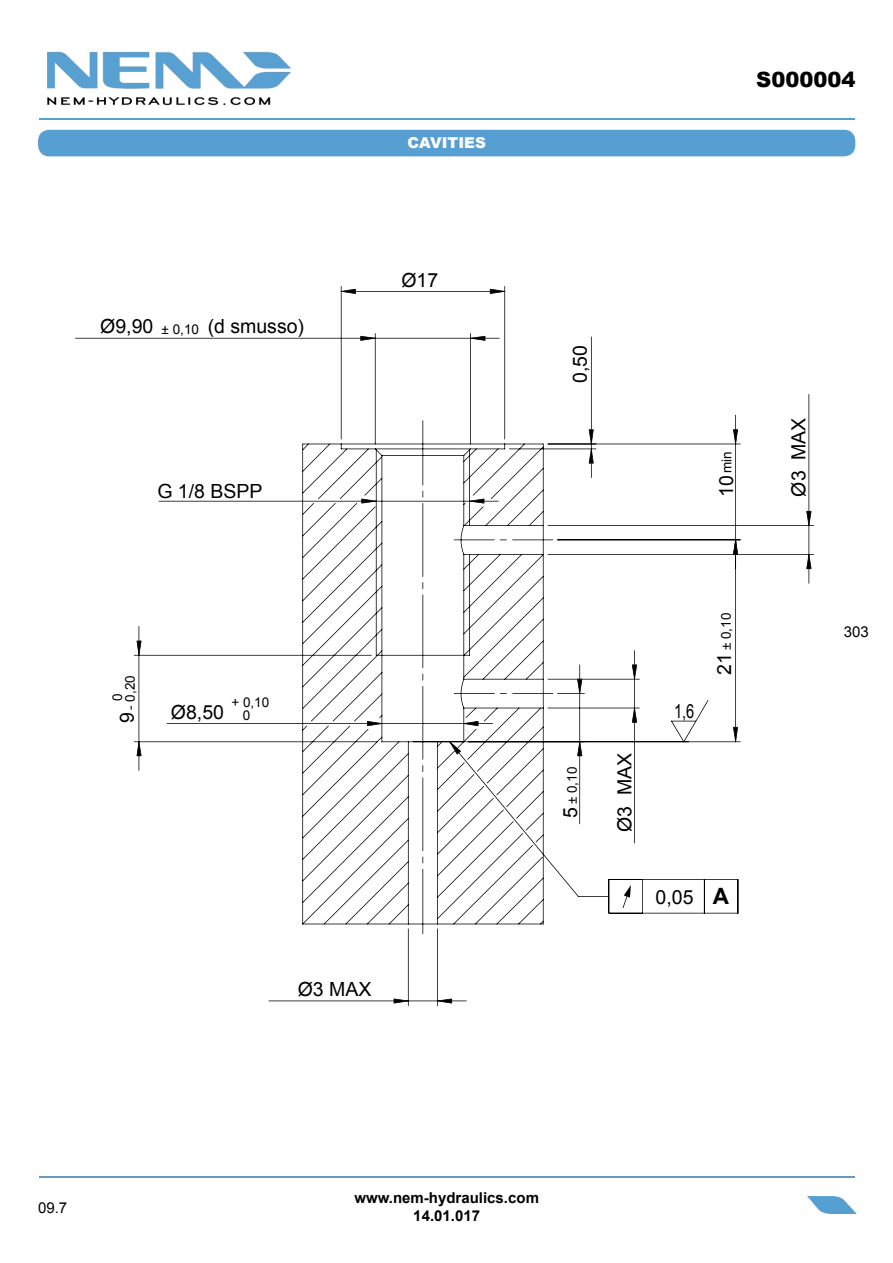
<style>
.page{position:relative;width:893px;height:1263px;background:#fff}
.page>*{position:absolute;margin:0;border:0;box-sizing:border-box;transform-origin:0 0}
.t1{font:900 21px "Arial";color:#000}
.t2{font:19.5px "Arial";color:#000}
.t3{font:19.5px "Arial";color:#000;scale:.75 1}
.t4{font:700 15px/18px "Arial";color:#000;text-align:center}
.t5{font:900 15px "Arial";color:#fff}
.t6{font:15px "Arial";color:#000}
.t7{font:13.5px "Arial";color:#000}
.s1{font-size:19.5px}
.s2{font-weight:700;font-size:22.5px}
</style>
<div class="page">
<hr style="left:39px;top:119px;width:815px;height:1px;background:#5a9fd2">
<div style="left:38px;top:130px;width:817px;height:26px;background:#579fd2"></div>
<img style="left:47px;top:52px;width:244px;height:53px">
<hr style="left:39px;top:1176px;width:815px;height:2px;background:#6897c1">
<img style="left:808px;top:1197px;width:48px;height:17px">
<svg style="left:75px;top:286px;width:739px;height:720px"></svg>
<svg style="left:733px;top:727px;width:5px;height:15px"></svg>
<svg style="left:733px;top:429px;width:5px;height:15px"></svg>
<svg style="left:733px;top:540px;width:5px;height:15px"></svg>
<svg style="left:367px;top:721px;width:15px;height:5px"></svg>
<svg style="left:463px;top:721px;width:15px;height:5px"></svg>
<svg style="left:490px;top:289px;width:15px;height:5px"></svg>
<svg style="left:341px;top:289px;width:15px;height:5px"></svg>
<svg style="left:469px;top:499px;width:15px;height:5px"></svg>
<svg style="left:361px;top:499px;width:15px;height:5px"></svg>
<svg style="left:470px;top:336px;width:15px;height:5px"></svg>
<svg style="left:360px;top:336px;width:15px;height:5px"></svg>
<svg style="left:588px;top:429px;width:5px;height:35px"></svg>
<svg style="left:393px;top:999px;width:15px;height:5px"></svg>
<svg style="left:437px;top:999px;width:15px;height:5px"></svg>
<svg style="left:632px;top:708px;width:5px;height:15px"></svg>
<svg style="left:632px;top:665px;width:5px;height:15px"></svg>
<svg style="left:806px;top:511px;width:5px;height:15px"></svg>
<svg style="left:806px;top:554px;width:5px;height:15px"></svg>
<svg style="left:577px;top:679px;width:5px;height:15px"></svg>
<svg style="left:577px;top:741px;width:5px;height:15px"></svg>
<svg style="left:137px;top:741px;width:4px;height:15px"></svg>
<svg style="left:137px;top:641px;width:4px;height:15px"></svg>
<svg style="left:449px;top:741px;width:12px;height:14px"></svg>
<svg style="left:622px;top:894px;width:6px;height:14px"></svg>
<svg style="left:623px;top:885px;width:8px;height:13px"></svg>
<p class="t2" style="left:100px;top:319px;width:55px">Ø9,90</p>
<p class="t2" style="left:208px;top:319px;width:98px">(d smusso)</p>
<p class="t7" style="left:162px;top:324px;width:39px">± 0,10</p>
<p class="t2" style="left:157px;top:484px;width:107px">G 1/8 BSPP</p>
<p class="t7" style="left:125px;top:710px;width:36px;rotate:-90deg">- 0,20</p>
<p class="t7" style="left:112px;top:701px;width:9px;rotate:-90deg">0</p>
<p class="t7" style="left:231px;top:697px;width:39px">+ 0,10</p>
<p class="t2" style="left:171px;top:705px;width:55px">Ø8,50</p>
<p class="t2" style="left:119px;top:723px;width:12px;rotate:-90deg">9</p>
<p class="t7" style="left:243px;top:710px;width:9px">0</p>
<p class="t5" style="left:407px;top:138px;width:80px">CAVITIES</p>
<p class="t2" style="left:401px;top:273px;width:38px">Ø17</p>
<p class="t2" style="left:298px;top:982px;width:75px">Ø3 MAX</p>
<p class="t1" style="left:756px;top:72px;width:101px">S000004</p>
<p class="t2" style="left:572px;top:383px;width:39px;rotate:-90deg">0,50</p>
<p class="t7" style="left:721px;top:473px;width:23px;rotate:-90deg">min</p>
<p class="t2" style="left:718px;top:497px;width:23px;rotate:-90deg">10</p>
<p class="t7" style="left:566px;top:818px;width:53px;rotate:-90deg"><span class="s1">5</span> ± 0,10</p>
<p class="t2" style="left:617px;top:832px;width:81px;rotate:-90deg">Ø3 MAX</p>
<p class="t3" style="left:674px;top:704px;width:29px">1,6</p>
<p class="t7" style="left:720px;top:675px;width:64px;rotate:-90deg"><span class="s1">21</span> ± 0,10</p>
<p class="t2" style="left:655px;top:890px;width:75px">0,05 <span class="s2">A</span></p>
<p class="t2" style="left:791px;top:497px;width:81px;rotate:-90deg">Ø3 MAX</p>
<p class="t6" style="left:843px;top:626px;width:27px">303</p>
<p class="t6" style="left:38px;top:1202px;width:31px">09.7</p>
<p class="t4" style="left:354px;top:1190px;width:186px">www.nem-hydraulics.com<br>14.01.017</p>
</div>
